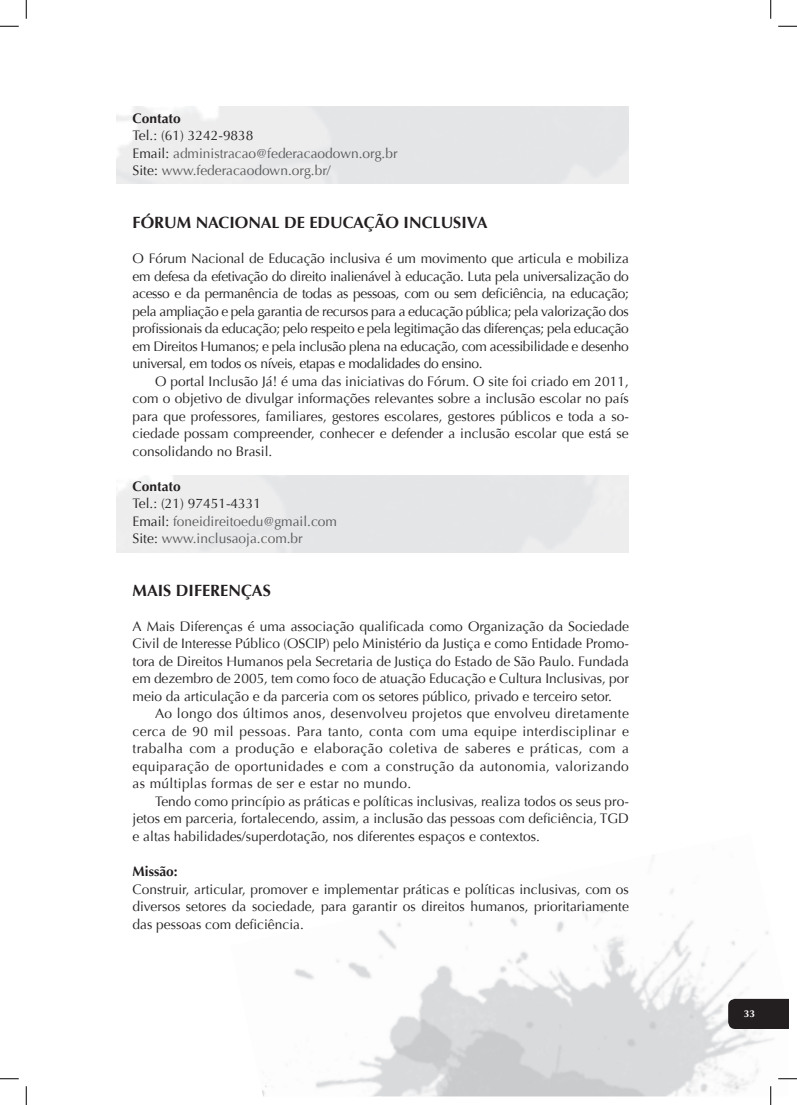
<style>
.page{position:relative;width:797px;height:1105px;background:#fff}
.page>*{position:absolute;margin:0;border:0;box-sizing:border-box;transform-origin:0 0}
.t1{font:700 16.25px "Optima";color:#231f20}
.t2{font:13.75px/17.5px "Optima";color:#231f20;text-align:justify}
.t3{font:13.75px/17.5px "Optima";color:#57585a}
.t4{font:700 13.75px "Optima";color:#231f20}
.t5{font:700 10px "Optima";color:#fff}
.s1{color:#231f20}
</style>
<div class="page">
<img style="left:262px;top:889px;width:526px;height:207px">
<div style="left:728px;top:999px;width:60px;height:30px;background:#231f20"></div>
<svg style="left:0;top:25px;width:19px;height:2px"></svg>
<svg style="left:778px;top:25px;width:19px;height:2px"></svg>
<svg style="left:0;top:1078px;width:19px;height:1px"></svg>
<svg style="left:778px;top:1078px;width:19px;height:1px"></svg>
<svg style="left:25px;top:0;width:2px;height:19px"></svg>
<svg style="left:25px;top:1086px;width:2px;height:19px"></svg>
<svg style="left:770px;top:0;width:1px;height:19px"></svg>
<svg style="left:770px;top:1086px;width:1px;height:19px"></svg>
<p class="t4" style="left:133px;top:110px;width:50px">Contato</p>
<p class="t3" style="left:133px;top:127px;width:266px"><span class="s1">Tel.: (61) 3242-9838<br>email:</span> administracao@federacaodown.org.br<br><span class="s1">Site:</span> www.federacaodown.org.br/</p>
<p class="t1" style="left:133px;top:213px;width:356px">FÓRUM NACIONAL DE EDUCAÇÃO INCLUSIVA</p>
<p class="t2" style="left:133px;top:250px;width:498px">O Fórum nacional de educação inclusiva é um movimento que articula e mobiliza em defesa da efetivação do direito inalienável à educação. Luta pela universalização do acesso e da permanência de todas as pessoas, com ou sem deficiência, na educação; pela ampliação e pela garantia de recursos para a educação pública; pela valorização dos profissionais da educação; pelo respeito e pela legitimação das diferenças; pela educação em Direitos Humanos; e pela inclusão plena na educação, com acessibilidade e desenho universal, em todos os níveis, etapas e modalidades do ensino.</p>
<p class="t2" style="left:133px;top:372px;width:498px;text-indent:22px">O portal Inclusão Já! é uma das iniciativas do Fórum. O site foi criado em 2011, com o objetivo de divulgar informações relevantes sobre a inclusão escolar no país para que professores, familiares, gestores escolares, gestores públicos e toda a so&shy;ciedade possam compreender, conhecer e defender a inclusão escolar que está se consolidando no Brasil.</p>
<p class="t4" style="left:133px;top:478px;width:50px">Contato</p>
<p class="t3" style="left:133px;top:495px;width:206px"><span class="s1">Tel.: (21) 97451-4331<br>email:</span> foneidireitoedu@gmail.com<br><span class="s1">Site:</span> www.inclusaoja.com.br</p>
<p class="t1" style="left:133px;top:581px;width:140px">MAIS DIFERENÇAS</p>
<p class="t2" style="left:133px;top:617px;width:498px">A Mais Diferenças é uma associação qualificada como Organização da Sociedade Civil de Interesse Público (OSCIP) pelo Ministério da Justiça e como Entidade Promo&shy;tora de Direitos Humanos pela Secretaria de Justiça do estado de São paulo. Fundada em dezembro de 2005, tem como foco de atuação educação e Cultura Inclusivas, por meio da articulação e da parceria com os setores público, privado e terceiro setor.</p>
<p class="t2" style="left:133px;top:705px;width:498px;text-indent:22px">Ao longo dos últimos anos, desenvolveu projetos que envolveu diretamente cerca de 90 mil pessoas. para tanto, conta com uma equipe interdisciplinar e trabalha com a produção e elaboração coletiva de saberes e práticas, com a equiparação de oportunidades e com a construção da autonomia, valorizando as múltiplas formas de ser e estar no mundo.</p>
<p class="t2" style="left:133px;top:792px;width:498px;text-indent:22px">Tendo como princípio as práticas e políticas inclusivas, realiza todos os seus pro&shy;jetos em parceria, fortalecendo, assim, a inclusão das pessoas com deficiência, TGD e altas habilidades/superdotação, nos diferentes espaços e contextos.</p>
<p class="t4" style="left:133px;top:864px;width:47px">Missão:</p>
<p class="t2" style="left:133px;top:880px;width:498px">Construir, articular, promover e implementar práticas e políticas inclusivas, com os diversos setores da sociedade, para garantir os direitos humanos, prioritariamente das pessoas com deficiência.</p>
<p class="t5" style="left:744px;top:1008px;width:13px">33</p>
</div>
